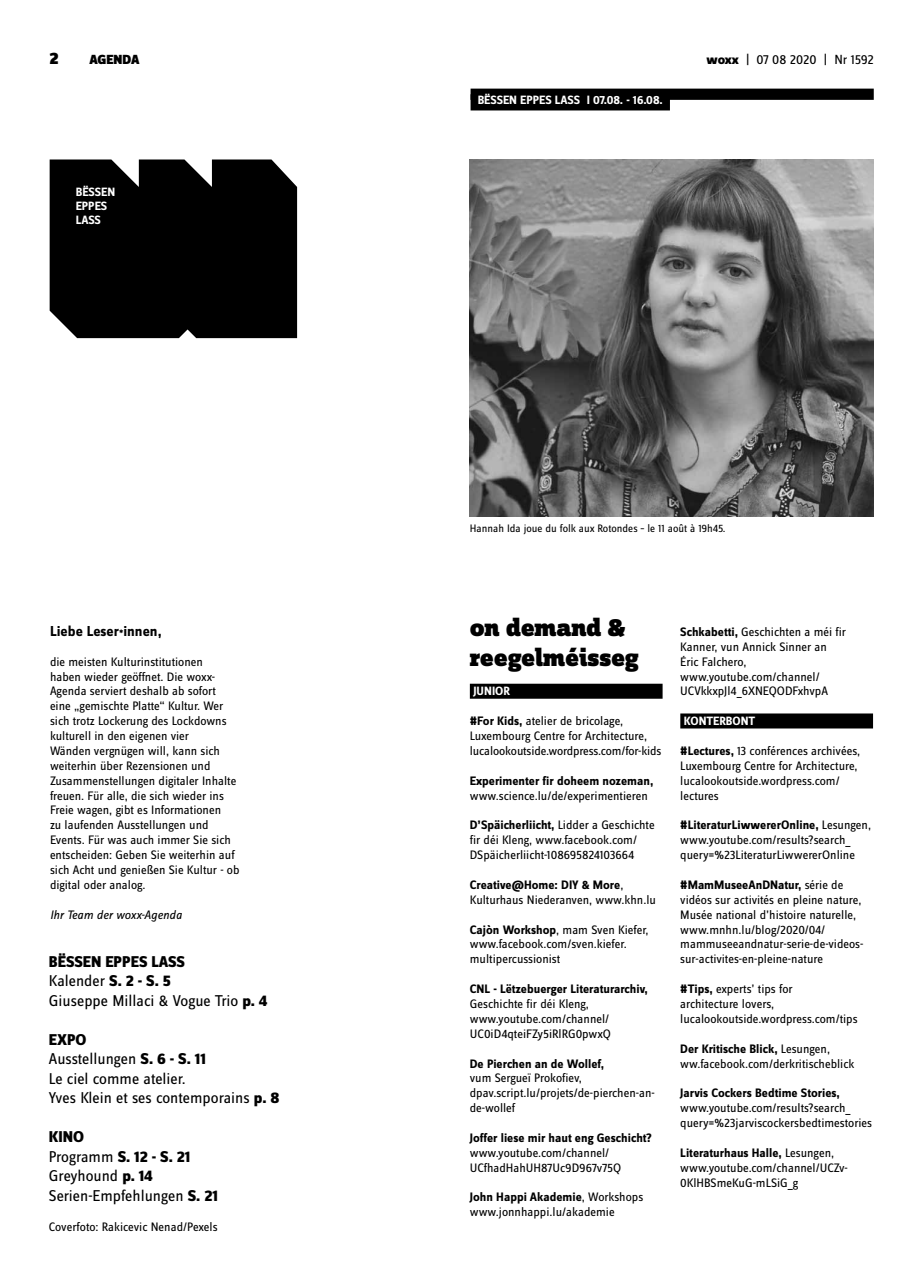
<style>
.page{position:relative;width:922px;height:1276px;background:#fff}
.page>*{position:absolute;margin:0;border:0;box-sizing:border-box;transform-origin:0 0}
.t1{font:900 26.25px/29.8px "Zine Slab Dis";letter-spacing:-.005em;color:#000}
.t2{font:900 17.5px "Zine Sans Dis";color:#000}
.t3{font:16.25px/19.5px "Zine Sans Dis";color:#000}
.t4{font:700 15px "Zine Sans Dis";color:#000}
.t5{font:13.75px "Zine Sans Dis";letter-spacing:-.01em;color:#000}
.t6{font:900 13.75px "Zine Sans Dis";color:#000}
.t7{font:12.75px/14.9px "Zine Sans Dis";color:#000}
.t8{font:700 12.75px "Zine Sans Dis";color:#000}
.t9{font:italic 12.75px "Zine Sans Dis";color:#000}
.t10{font:700 12.5px/13.8px "Zine Sans Dis";color:#fff}
.t11{font:11.25px "Zine Sans Dis";color:#000}
.s1{font-weight:800}
.s2{font-weight:700}
</style>
<div class="page">
<div style="left:469px;top:684px;width:193px;height:15px;background:#000"></div>
<div style="left:680px;top:713px;width:192px;height:15px;background:#000"></div>
<div style="left:50px;top:159px;width:247px;height:179px;background:#000"></div>
<div style="left:69px;top:214px;width:39px;height:16px;background:#000"></div>
<div style="left:470px;top:89px;width:403px;height:11px;background:#000"></div>
<div style="left:470px;top:94px;width:199px;height:16px;background:#000"></div>
<img style="left:469px;top:159px;width:403px;height:358px">
<h2 class="t2" style="left:50px;top:49px;width:11px">2</h2>
<p class="t6" style="left:89px;top:52px;width:52px">AGENDA</p>
<p class="t5" style="left:706px;top:53px;width:169px"><span class="s1">woxx</span> | 07 08 2020 | Nr 1592</p>
<p class="t10" style="left:76px;top:186px;width:41px">BËSSEN<br>EPPES<br>LASS</p>
<p class="t4" style="left:50px;top:623px;width:113px">Liebe Leser<sub>*</sub>innen,</p>
<p class="t7" style="left:50px;top:654px;width:191px">die meisten Kulturinstitutionen<br>haben wieder geöffnet. Die woxx-Agenda serviert deshalb ab sofort eine „gemischte Platte“ Kultur. Wer sich trotz Lockerung des Lockdowns kulturell in den eigenen vier<br>Wänden vergnügen will, kann sich weiterhin über Rezensionen und Zusammenstellungen digitaler Inhalte freuen. Für alle, die sich wieder ins Freie wagen, gibt es Informationen<br>zu laufenden Ausstellungen und Events. Für was auch immer Sie sich entscheiden: Geben Sie weiterhin auf sich Acht und genießen Sie Kultur - ob digital oder analog.</p>
<p class="t9" style="left:50px;top:907px;width:133px">Ihr Team der woxx-Agenda</p>
<p class="t3" style="left:49px;top:952px;width:220px"><span class="s1">BËSSEN EPPES LASS<br></span>Kalender <span class="s1">S. 2 - S. 5<br></span>Giuseppe Millaci &amp; Vogue Trio <span class="s1">p. 4</span></p>
<p class="t3" style="left:49px;top:1030px;width:232px"><span class="s1">EXPO<br></span>Ausstellungen <span class="s1">S. 6 - S. 11<br></span>Le ciel comme atelier.<br>Yves Klein et ses contemporains <span class="s1">p. 8</span></p>
<p class="t3" style="left:49px;top:1127px;width:171px"><span class="s1">KINO<br></span>Programm <span class="s1">S. 12 - S. 21<br></span>Greyhound <span class="s1">p. 14<br></span>Serien-Empfehlungen <span class="s1">S. 21</span></p>
<p class="t7" style="left:49px;top:1220px;width:170px">Coverfoto: Rakicevic Nenad/Pexels</p>
<p class="t10" style="left:477px;top:94px;width:187px">BËSSEN EPPES LASS I 07.08. - 16.08.</p>
<p class="t11" style="left:469px;top:523px;width:257px">Hannah Ida joue du folk aux Rotondes – le 11 août à 19h45.</p>
<h1 class="t1" style="left:469px;top:614px;width:170px">on demand &amp; reegelméisseg</h1>
<p class="t10" style="left:473px;top:685px;width:38px">JUNIOR</p>
<p class="t7" style="left:469px;top:714px;width:193px"><span class="s2">#For Kids,</span> atelier de bricolage,<br>Luxembourg Centre for Architecture, lucalookoutside.wordpress.com/for-kids</p>
<p class="t8" style="left:469px;top:774px;width:185px">Experimenter fir doheem nozeman,</p>
<p class="t7" style="left:469px;top:788px;width:179px">www.science.lu/de/experimentieren</p>
<p class="t7" style="left:469px;top:818px;width:186px"><span class="s2">D’Späicherliicht,</span> Lidder a Geschichte fir déi Kleng, www.facebook.com/<br>DSpäicherliicht-108695824103664</p>
<p class="t7" style="left:469px;top:878px;width:187px"><span class="s2">Creative@Home: DIY &amp; More</span>,<br>Kulturhaus Niederanven, www.khn.lu</p>
<p class="t7" style="left:469px;top:922px;width:180px"><span class="s2">Cajòn Workshop</span>, mam Sven Kiefer, www.facebook.com/sven.kiefer. multipercussionist</p>
<p class="t8" style="left:469px;top:982px;width:180px">CNL - Lëtzebuerger Literaturarchiv,</p>
<p class="t7" style="left:469px;top:997px;width:143px">Geschichte fir déi Kleng, www.youtube.com/channel/<br>UC0iD4qteiFZy5iRlRG0pwxQ</p>
<p class="t8" style="left:469px;top:1056px;width:136px">De Pierchen an de Wollef,</p>
<p class="t7" style="left:469px;top:1071px;width:186px">vum Sergueï Prokofiev, dpav.script.lu/projets/de-pierchen-an&shy;de-wollef</p>
<p class="t8" style="left:469px;top:1131px;width:183px">Joffer liese mir haut eng Geschicht?</p>
<p class="t7" style="left:469px;top:1145px;width:153px">www.youtube.com/channel/<br>UCfhadHahUH87Uc9D967v75Q</p>
<p class="t7" style="left:469px;top:1190px;width:175px"><span class="s2">John Happi Akademie</span>, Workshops www.jonnhappi.lu/akademie</p>
<p class="t7" style="left:680px;top:625px;width:167px"><span class="s2">Schkabetti,</span> Geschichten a méi fir<br>Kanner, vun Annick Sinner an<br>Éric Falchero, www.youtube.com/channel/<br>UCVkkxpJl4_6XNEQODFxhvpA</p>
<p class="t10" style="left:683px;top:715px;width:73px">KONTERBONT</p>
<p class="t7" style="left:680px;top:744px;width:181px"><span class="s2">#Lectures,</span> 13 conférences archivées,<br>Luxembourg Centre for Architecture, lucalookoutside.wordpress.com/ lectures</p>
<p class="t7" style="left:680px;top:818px;width:192px"><span class="s2">#LiteraturLiwwererOnline,</span> Lesungen, www.youtube.com/results?search_ query=%23LiteraturLiwwererOnline</p>
<p class="t7" style="left:680px;top:878px;width:184px"><span class="s2">#MamMuseeAnDNatur,</span> série de vidéos sur activités en pleine nature, Musée national d’histoire naturelle, www.mnhn.lu/blog/2020/04/ mammuseeandnatur-serie-de-videos&shy;sur-activites-en-pleine-nature</p>
<p class="t7" style="left:680px;top:982px;width:179px"><span class="s2">#Tips,</span> experts’ tips for<br>architecture lovers, lucalookoutside.wordpress.com/tips</p>
<p class="t7" style="left:680px;top:1041px;width:176px"><span class="s2">Der Kritische Blick,</span> Lesungen, ww.facebook.com/derkritischeblick</p>
<p class="t8" style="left:680px;top:1086px;width:161px">Jarvis Cockers Bedtime Stories,</p>
<p class="t7" style="left:680px;top:1101px;width:193px">www.youtube.com/results?search_ query=%23jarviscockersbedtimestories</p>
<p class="t7" style="left:680px;top:1145px;width:169px"><span class="s2">Literaturhaus Halle,</span> Lesungen, www.youtube.com/channel/UCZv-<br>0KlHBSmeKuG-mLSiG_g</p>
</div>
